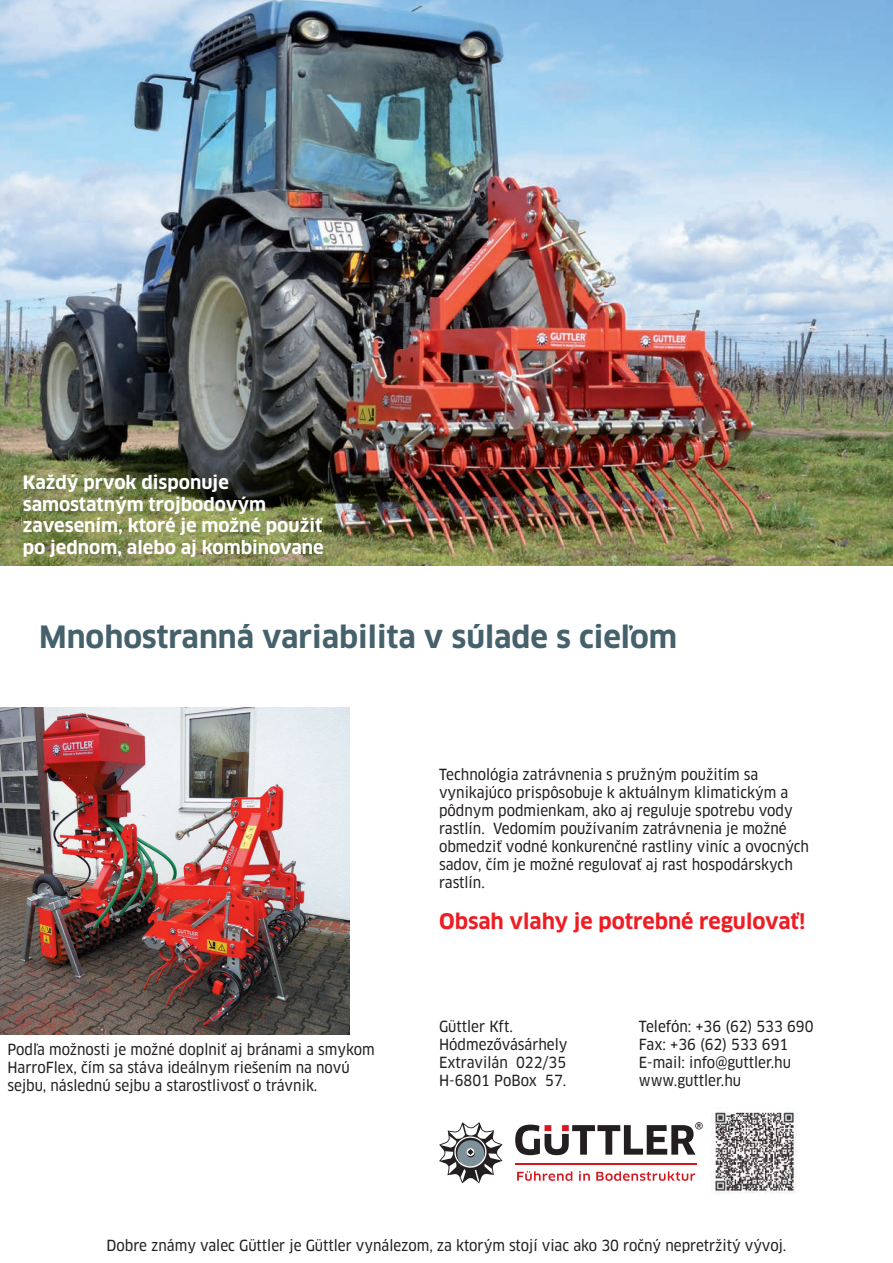
<style>
.page{position:relative;width:893px;height:1263px;background:#fff}
.page>*{position:absolute;margin:0;border:0;box-sizing:border-box;transform-origin:0 0}
.t1{font:700 30px "Clan Pro";color:#45616b}
.t2{font:700 21px "Clan Pro";color:#ee1d23}
.t3{font:700 18px/21.6px "Clan Pro";color:#fff}
.t4{font:15px/18px "Clan Pro Narr News";color:#231f20}
</style>
<div class="page">
<img style="left:0;top:0;width:893px;height:566px">
<img style="left:0;top:707px;width:349px;height:328px">
<svg style="left:439px;top:1122px;width:63px;height:61px"></svg>
<hr style="left:515px;top:1163px;width:181px;height:1px;background:#d7171f">
<svg style="left:517px;top:1171px;width:178px;height:10px"></svg>
<svg style="left:515px;top:1122px;width:188px;height:33px"></svg>
<img style="left:715px;top:1112px;width:82px;height:82px">
<p class="t3" style="left:23px;top:472px;width:303px">Každý prvok disponuje samostatným trojbodovým zavesením, ktoré je možné použiť po jednom, alebo aj kombinovane</p>
<h1 class="t1" style="left:39px;top:619px;width:640px">Mnohostranná variabilita v súlade s cieľom</h1>
<p class="t4" style="left:7px;top:1041px;width:369px">Podľa možnosti je možné doplniť aj bránami a smykom<br>HarroFlex, čím sa stáva ideálnym riešením na novú sejbu, následnú sejbu a starostlivosť o trávnik.</p>
<p class="t4" style="left:439px;top:765px;width:372px">Technológia zatrávnenia s pružným použitím sa vynikajúco prispôsobuje k aktuálnym klimatickým a pôdnym podmienkam, ako aj reguluje spotrebu vody rastlín. Vedomím používaním zatrávnenia je možné obmedziť vodné konkurenčné rastliny viníc a ovocných sadov, čím je možné regulovať aj rast hospodárskych rastlín.</p>
<h2 class="t2" style="left:439px;top:909px;width:368px">Obsah vlahy je potrebné regulovať!</h2>
<p class="t4" style="left:439px;top:1018px;width:130px">Güttler Kft.<br>Hódmezővásárhely<br>Extravilán 022/35<br>H-6801 PoBox 57.</p>
<p class="t4" style="left:639px;top:1018px;width:176px">Telefón: +36 (62) 533 690<br>Fax: +36 (62) 533 691<br>E-mail: info@guttler.hu www.guttler.hu</p>
<p class="t4" style="left:107px;top:1237px;width:681px">Dobre známy valec Güttler je Güttler vynálezom, za ktorým stojí viac ako 30 ročný nepretržitý vývoj.</p>
</div>
